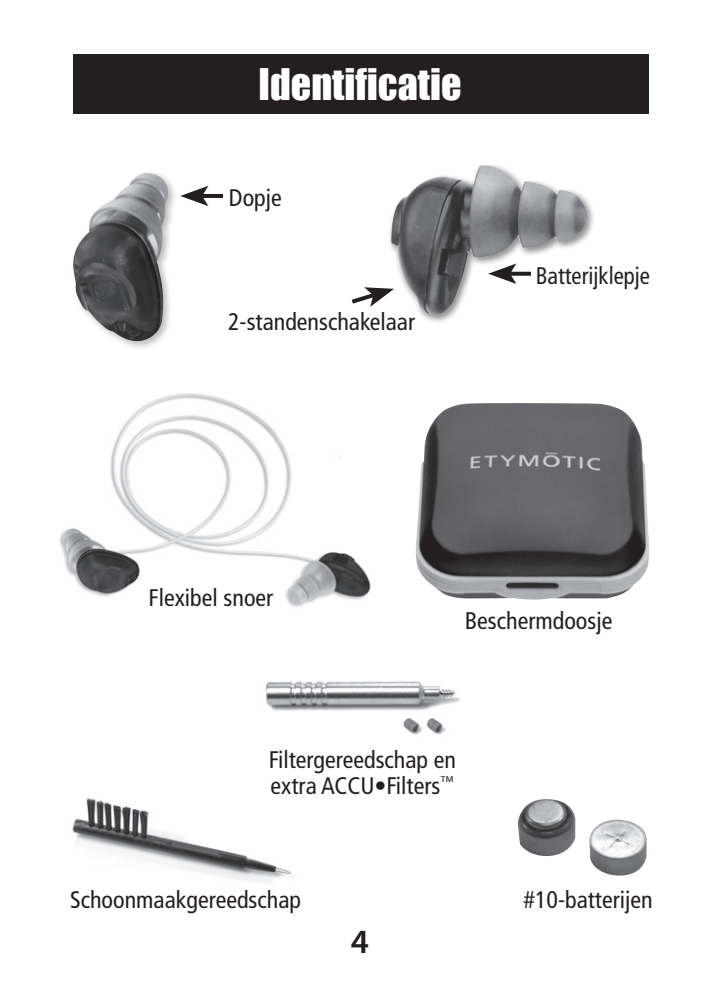
<style>
.page{position:relative;width:720px;height:1008px;background:#fff}
.page>*{position:absolute;margin:0;border:0;box-sizing:border-box;transform-origin:0 0}
.t1{font:40px "Impact";color:#fff}
.t2{font:600 34px "Myriad Pro";color:#231f20}
.t3{font:condensed 24px/26px "Frutiger";color:#231f20}
.t4{font:condensed 24px "Frutiger";color:#231f20;scale:.95 1}
</style>
<div class="page">
<div style="left:73px;top:54px;width:576px;height:60px;background:#231f20"></div>
<img style="left:60px;top:393px;width:310px;height:214px">
<img style="left:416px;top:403px;width:233px;height:197px">
<div style="left:70px;top:169px;width:107px;height:182px;background:#231f20;opacity:.3"></div>
<img style="left:72px;top:173px;width:97px;height:169px">
<div style="left:388px;top:166px;width:207px;height:158px;background:#231f20;opacity:.3"></div>
<img style="left:391px;top:166px;width:195px;height:149px">
<hr style="left:202px;top:194px;width:21px;height:4px;background:#231f20">
<svg style="left:180px;top:186px;width:28px;height:20px"></svg>
<svg style="left:516px;top:272px;width:15px;height:4px"></svg>
<svg style="left:488px;top:264px;width:28px;height:20px"></svg>
<svg style="left:351px;top:287px;width:43px;height:20px"></svg>
<img style="left:72px;top:798px;width:221px;height:84px">
<img style="left:265px;top:681px;width:195px;height:54px">
<img style="left:518px;top:799px;width:57px;height:57px">
<img style="left:589px;top:820px;width:58px;height:56px">
<h1 class="t1" style="left:259px;top:54px;width:204px">Identificatie</h1>
<p class="t3" style="left:229px;top:185px;width:54px">Dopje</p>
<p class="t3" style="left:228px;top:309px;width:189px">2-standenschakelaar</p>
<p class="t4" style="left:536px;top:262px;width:122px">Batterijklepje</p>
<p class="t3" style="left:149px;top:584px;width:126px">Flexibel snoer</p>
<p class="t3" style="left:465px;top:608px;width:149px">Beschermdoosje</p>
<p class="t3" style="left:269px;top:747px;width:189px">Filtergereedschap en extra ACCU•Filters<sup>™</sup></p>
<p class="t3" style="left:70px;top:887px;width:233px">Schoonmaakgereedschap</p>
<h2 class="t2" style="left:351px;top:920px;width:20px">4</h2>
<p class="t3" style="left:523px;top:887px;width:131px">#10-batterijen</p>
</div>
